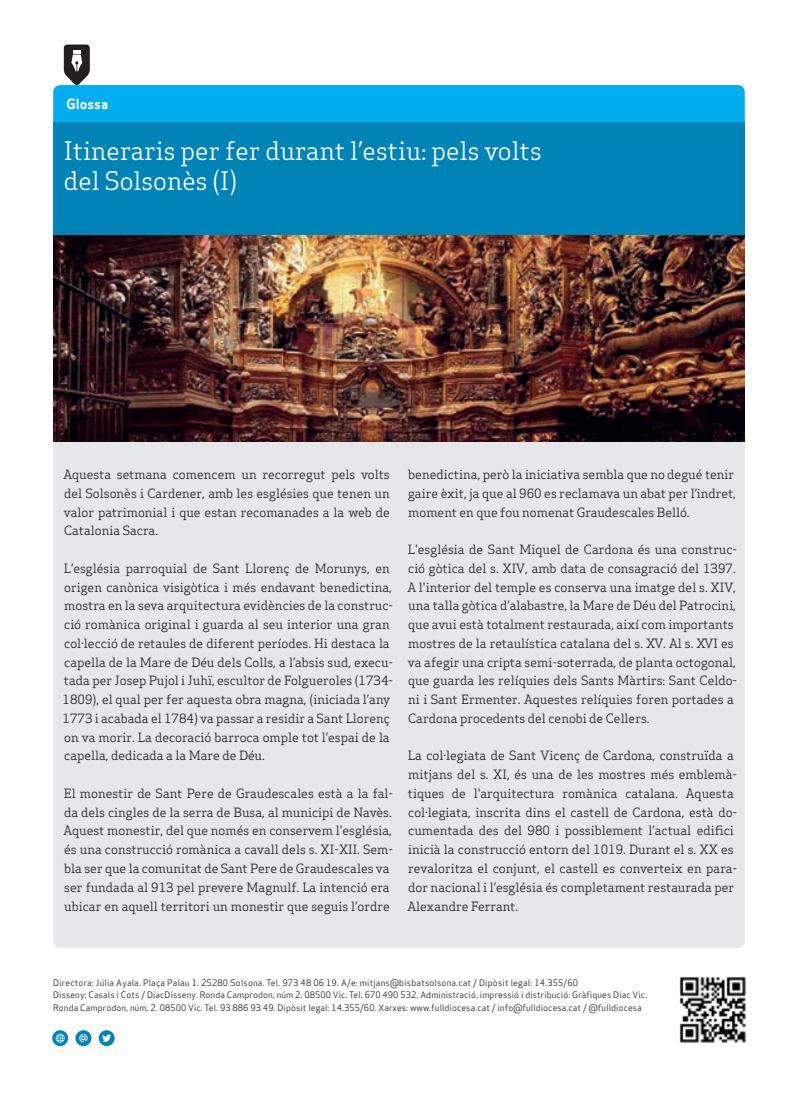
<style>
.page{position:relative;width:798px;height:1099px;background:#fff}
.page>*{position:absolute;margin:0;border:0;box-sizing:border-box;transform-origin:0 0}
.Subtitol_Secció{font:25px/30px "Apex Serif";color:#fff}
.Titular_Secció_Petit{font:13.75px "Apex Sans Bold T";color:#fff}
.Text_General{font:12.5px/18.8px "Apex Serif";color:#231f20}
.Titulars{font:8.75px/12.5px "Apex Sans Book T";letter-spacing:.01em;color:#231f20}
</style>
<div class="page">
<img style="left:679px;top:977px;width:67px;height:66px">
<svg style="left:52px;top:1030px;width:16px;height:16px"></svg>
<svg style="left:56px;top:1033px;width:9px;height:9px"></svg>
<svg style="left:75px;top:1030px;width:16px;height:16px"></svg>
<svg style="left:79px;top:1033px;width:9px;height:9px"></svg>
<svg style="left:99px;top:1030px;width:16px;height:16px"></svg>
<svg style="left:102px;top:1034px;width:9px;height:8px"></svg>
<div style="left:53px;top:123px;width:691px;height:112px;background:#0083b6"></div>
<svg style="left:53px;top:45px;width:691px;height:78px"></svg>
<div style="left:53px;top:441px;width:691px;height:507px;background:#e6e7e9"></div>
<img style="left:53px;top:235px;width:691px;height:206px">
<p class="Titular_Secció_Petit" style="left:67px;top:95px;width:43px">Glossa</p>
<p class="Subtitol_Secció" style="left:64px;top:136px;width:479px">Itineraris per fer durant l’estiu: pels volts del Solsonès (I)</p>
<p class="Text_General" style="left:63px;top:465px;width:328px;text-align:justify">Aquesta setmana comencem un recorregut pels volts del Solsonès i Cardener, amb les esglésies que tenen un valor patrimonial i que estan recomanades a la web de Catalonia Sacra.</p>
<p class="Text_General" style="left:62px;top:558px;width:332px">L’església parroquial de Sant Llorenç de Morunys, en origen canònica visigòtica i més endavant benedictina, mostra en la seva arquitectura evidències de la construc&shy;ció romànica original i guarda al seu interior una gran col·lecció de retaules de diferent períodes. Hi destaca la capella de la Mare de Déu dels Colls, a l’absis sud, execu&shy;tada per Josep Pujol i Juhï, escultor de Folgueroles (1734- 1809), el qual per fer aquesta obra magna, (iniciada l’any 1773 i acabada el 1784) va passar a residir a Sant Llorenç on va morir. La decoració barroca omple tot l’espai de la capella, dedicada a la Mare de Déu.</p>
<p class="Text_General" style="left:63px;top:783px;width:331px">El monestir de Sant Pere de Graudescales està a la fal&shy;da dels cingles de la serra de Busa, al municipi de Navès.<br>Aquest monestir, del que només en conservem l'església, és una construcció romànica a cavall dels s. XI-XII. Sem&shy;bla ser que la comunitat de Sant Pere de Graudescales va ser fundada al 913 pel prevere Magnulf. La intenció era ubicar en aquell territori un monestir que seguis l’ordre</p>
<p class="Text_General" style="left:408px;top:465px;width:329px">benedictina, però la iniciativa sembla que no degué tenir gaire èxit, ja que al 960 es reclamava un abat per l’indret, moment en que fou nomenat Graudescales Belló.</p>
<p class="Text_General" style="left:407px;top:540px;width:331px">L'església de Sant Miquel de Cardona és una construc&shy;ció gòtica del s. XIV, amb data de consagració del 1397.<br>A l'interior del temple es conserva una imatge del s. XIV, una talla gòtica d’alabastre, la Mare de Déu del Patrocini, que avui està totalment restaurada, així com importants mostres de la retaulística catalana del s. XV. Al s. XVI es va afegir una cripta semi-soterrada, de planta octogonal, que guarda les relíquies dels Sants Màrtirs: Sant Celdo&shy;ni i Sant Ermenter. Aquestes relíquies foren portades a Cardona procedents del cenobi de Cellers.</p>
<p class="Text_General" style="left:407px;top:746px;width:331px">La col·legiata de Sant Vicenç de Cardona, construïda a mitjans del s. XI, és una de les mostres més emblemà&shy;tiques de l'arquitectura romànica catalana. Aquesta col·legiata, inscrita dins el castell de Cardona, està do&shy;cumentada des del 980 i possiblement l’actual edifici inicià la construcció entorn del 1019. Durant el s. XX es revaloritza el conjunt, el castell es converteix en para&shy;dor nacional i l’església és completament restaurada per Alexandre Ferrant.</p>
<p class="Titulars" style="left:53px;top:976px;width:526px">Directora: Júlia Ayala. Plaça Palau 1. 25280 Solsona. Tel. 973 48 06 19. A/e: mitjans@bisbatsolsona.cat / Dipòsit legal: 14.355/60</p>
<p class="Titulars" style="left:53px;top:988px;width:595px">Disseny: Casals i Cots / DiacDisseny. Ronda Camprodon, núm 2. 08500 Vic. Tel. 670 490 532. Administració, impressió i distribució: Gràfiques Diac Vic.<br>Ronda Camprodon, núm. 2. 08500 Vic. Tel. 93 886 93 49. Dipòsit legal: 14.355/60. Xarxes: www.fulldiocesa.cat / info@fulldiocesa.cat / @fulldiocesa</p>
</div>
